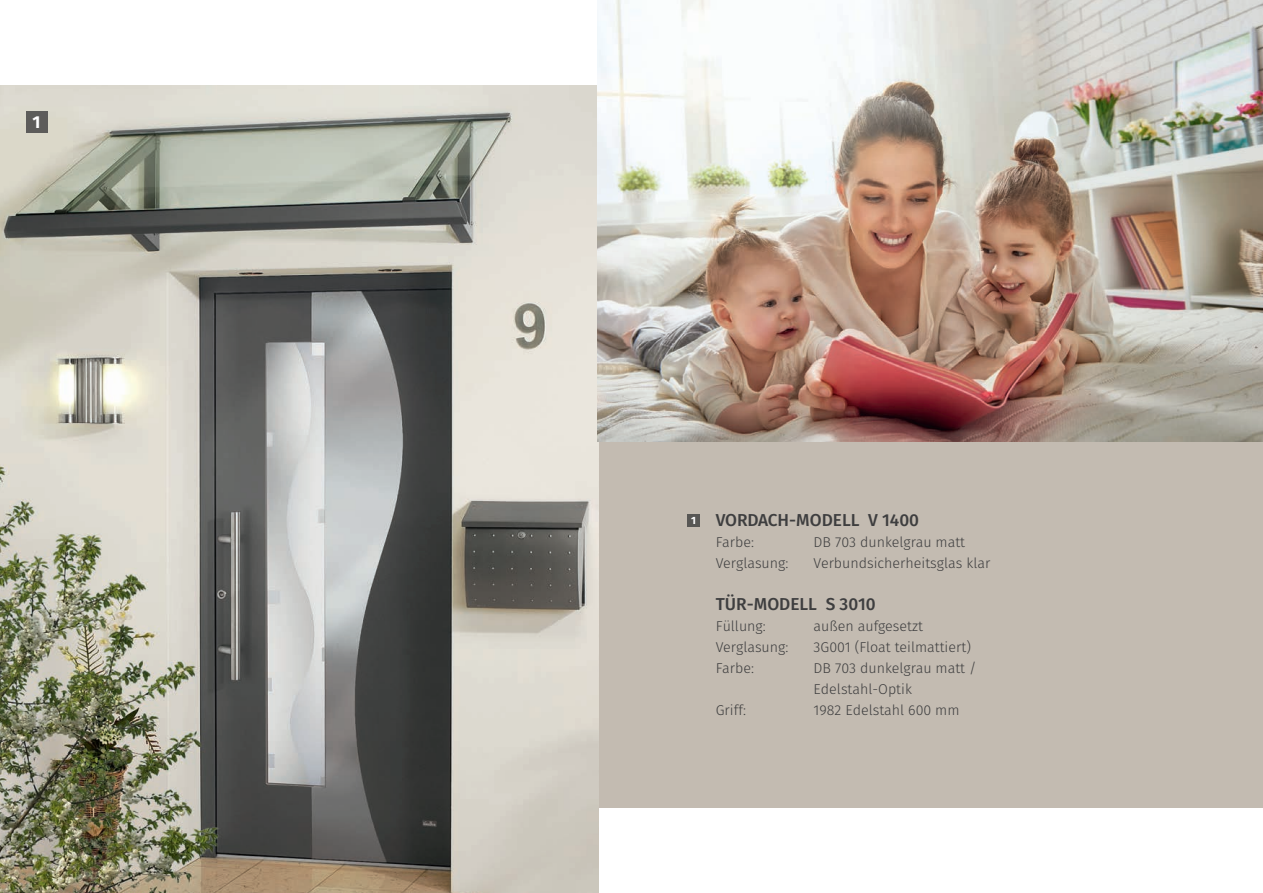
<style>
.page{position:relative;width:1263px;height:893px;background:#fff}
.page>*{position:absolute;margin:0;border:0;box-sizing:border-box;transform-origin:0 0}
.t1{font:500 17.25px "Fira Sans";color:#3e3e3f}
.t2{font:700 17.25px "Fira Sans";color:#fff}
.t3{font:300 14.25px/21px "Fira Sans";color:#3e3e3f}
.t4{font:700 10.5px "Fira Sans";color:#fff}
</style>
<div class="page">
<div style="left:0;top:85px;width:1263px;height:723px;background:#c3bbb1"></div>
<img style="left:0;top:85px;width:598px;height:808px">
<div style="left:688px;top:514px;width:12px;height:13px;background:#585755"></div>
<div style="left:27px;top:111px;width:21px;height:22px;background:#5d5c5a"></div>
<img style="left:597px;top:0;width:666px;height:441px">
<p class="t2" style="left:33px;top:107px;width:10px">1</p>
<p class="t4" style="left:691px;top:512px;width:6px">1</p>
<p class="t1" style="left:716px;top:506px;width:205px">VORDACH-MODELL V 1400</p>
<p class="t3" style="left:716px;top:532px;width:40px">Farbe:</p>
<p class="t3" style="left:814px;top:532px;width:153px">DB 703 dunkelgrau matt</p>
<p class="t3" style="left:716px;top:553px;width:74px">Verglasung:</p>
<p class="t3" style="left:814px;top:553px;width:178px">Verbundsicherheitsglas klar</p>
<p class="t1" style="left:716px;top:590px;width:161px">TÜR-MODELL S 3010</p>
<p class="t3" style="left:716px;top:616px;width:51px">Füllung:</p>
<p class="t3" style="left:814px;top:616px;width:111px">außen aufgesetzt</p>
<p class="t3" style="left:716px;top:637px;width:74px">Verglasung:</p>
<p class="t3" style="left:814px;top:637px;width:159px">3G001 (Float teilmattiert)</p>
<p class="t3" style="left:716px;top:658px;width:40px">Farbe:</p>
<p class="t3" style="left:814px;top:658px;width:164px">DB 703 dunkelgrau matt /<br>Edelstahl-Optik</p>
<p class="t3" style="left:716px;top:700px;width:32px">Griff:</p>
<p class="t3" style="left:814px;top:700px;width:147px">1982 Edelstahl 600 mm</p>
</div>
